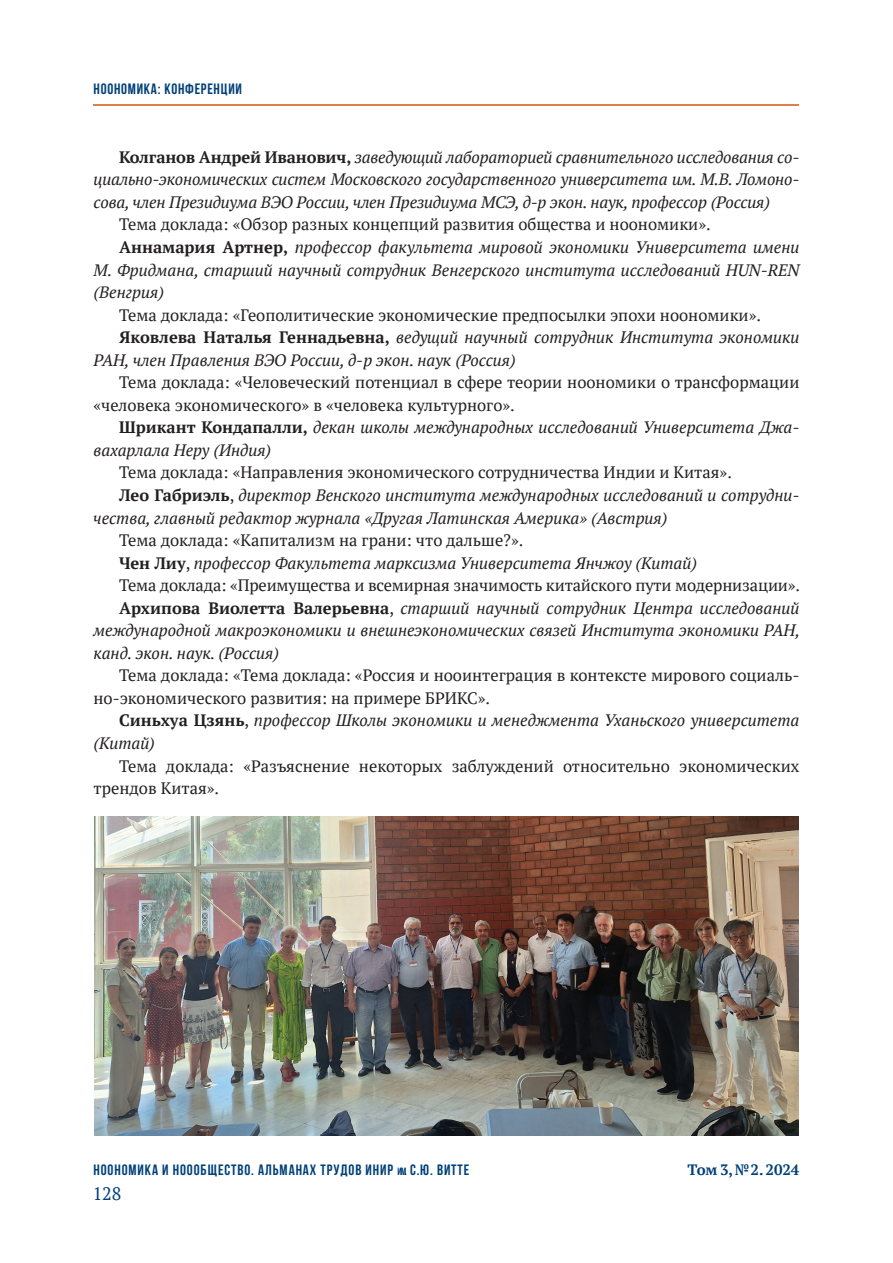
<style>
.page{position:relative;width:893px;height:1263px;background:#fff}
.page>*{position:absolute;margin:0;border:0;box-sizing:border-box;transform-origin:0 0}
.t1{font:18px "PT Serif";color:#014078}
.t2{font:italic 16.5px/22.5px "PT Serif";color:#231f20}
.t3{font:16.5px/22.5px "PT Serif";color:#231f20}
.t4{font:700 15px "Bebas Neue";letter-spacing:.06em;color:#014078}
.t5{font:700 15px "PT Serif";color:#014078}
.s1{font-weight:700;font-style:normal}
.s2{font-style:normal}
.s3{font-size:10.5px}
.s4{font-style:inherit}
</style>
<div class="page">
<hr style="left:94px;top:104px;width:705px;height:1px;background:#e07e48">
<img style="left:94px;top:816px;width:704px;height:319px">
<p class="t4" style="left:94px;top:80px;width:150px">Ноономика: конференции</p>
<p class="t2" style="left:94px;top:146px;width:707px;text-align:justify;text-indent:26px"><span class="s1">Колганов Андрей Иванович,</span> заведующий лабораторией сравнительного исследования со&shy;циально-экономических систем Московского государственного университета им. М.В. Ломоно&shy;сова, член Президиума ВЭО России, член Президиума МСЭ, д-р экон. наук, профессор (Россия)</p>
<p class="t3" style="left:119px;top:213px;width:593px">Тема доклада: «Обзор разных концепций развития общества и ноономики».</p>
<p class="t2" style="left:119px;top:236px;width:682px"><span class="s1">Аннамария Артнер,</span> профессор факультета мировой экономики Университета имени</p>
<p class="t2" style="left:94px;top:258px;width:707px">М. Фридмана, старший научный сотрудник Венгерского института исследований HUN-REN</p>
<p class="t2" style="left:94px;top:281px;width:72px">(Венгрия)</p>
<p class="t3" style="left:119px;top:303px;width:643px">Тема доклада: «Геополитические экономические предпосылки эпохи ноономики».</p>
<p class="t2" style="left:119px;top:326px;width:682px"><span class="s1">Яковлева Наталья Геннадьевна,</span> ведущий научный сотрудник Института экономики</p>
<p class="t2" style="left:94px;top:349px;width:424px">РАН, член Правления ВЭО России, д-р экон. наук (Россия)</p>
<p class="t3" style="left:94px;top:371px;width:707px;text-indent:26px">Тема доклада: «Человеческий потенциал в сфере теории ноономики о трансформации «человека экономического» в «человека культурного».</p>
<p class="t2" style="left:94px;top:416px;width:707px;text-indent:26px"><span class="s1">Шрикант Кондапалли,</span> декан школы международных исследований Университета Джа&shy;вахарлала Неру (Индия)</p>
<p class="t3" style="left:119px;top:461px;width:614px">Тема доклада: «Направления экономического сотрудничества Индии и Китая».</p>
<p class="t2" style="left:119px;top:484px;width:682px"><span class="s1">Лео Габриэль</span><span class="s2">,</span> директор Венского института международных исследований и сотрудни-</p>
<p class="t2" style="left:94px;top:506px;width:575px">чества, главный редактор журнала «Другая Латинская Америка» (Австрия)</p>
<p class="t3" style="left:119px;top:529px;width:406px">Тема доклада: «Капитализм на грани: что дальше?».</p>
<p class="t2" style="left:119px;top:551px;width:579px"><span class="s1">Чен Лиу</span><span class="s2">,</span> профессор Факультета марксизма Университета Янчжоу (Китай)</p>
<p class="t3" style="left:119px;top:574px;width:682px">Тема доклада: «Преимущества и всемирная значимость китайского пути модернизации».</p>
<p class="t2" style="left:119px;top:596px;width:682px"><span class="s1">Архипова Виолетта Валерьевна</span><span class="s2">,</span> старший научный сотрудник Центра исследований</p>
<p class="t2" style="left:94px;top:619px;width:708px">международной макроэкономики и внешнеэкономических связей Института экономики РАН,</p>
<p class="t2" style="left:94px;top:642px;width:187px">канд. экон. наук. (Россия)</p>
<p class="t3" style="left:94px;top:664px;width:707px;text-indent:26px">Тема доклада: «Тема доклада: «Россия и нооинтеграция в контексте мирового социаль&shy;но-экономического развития: на примере БРИКС».</p>
<p class="t2" style="left:94px;top:709px;width:707px;text-indent:26px"><span class="s1">Синьхуа Цзянь</span><span class="s2">,</span> профессор Школы экономики и менеджмента Уханьского университета (Китай)</p>
<p class="t3" style="left:94px;top:754px;width:707px;text-indent:26px">Тема доклада: «Разъяснение некоторых заблуждений относительно экономических трендов Китая».</p>
<p class="t4" style="left:93px;top:1161px;width:377px">Ноономика и ноообщество. Альманах трудов ИНИР <span class="s3">им</span><span class="s4">.</span> С.Ю. Витте</p>
<p class="t5" style="left:687px;top:1159px;width:113px">Том 3, №2. 2024</p>
<p class="t1" style="left:93px;top:1182px;width:30px">128</p>
</div>
